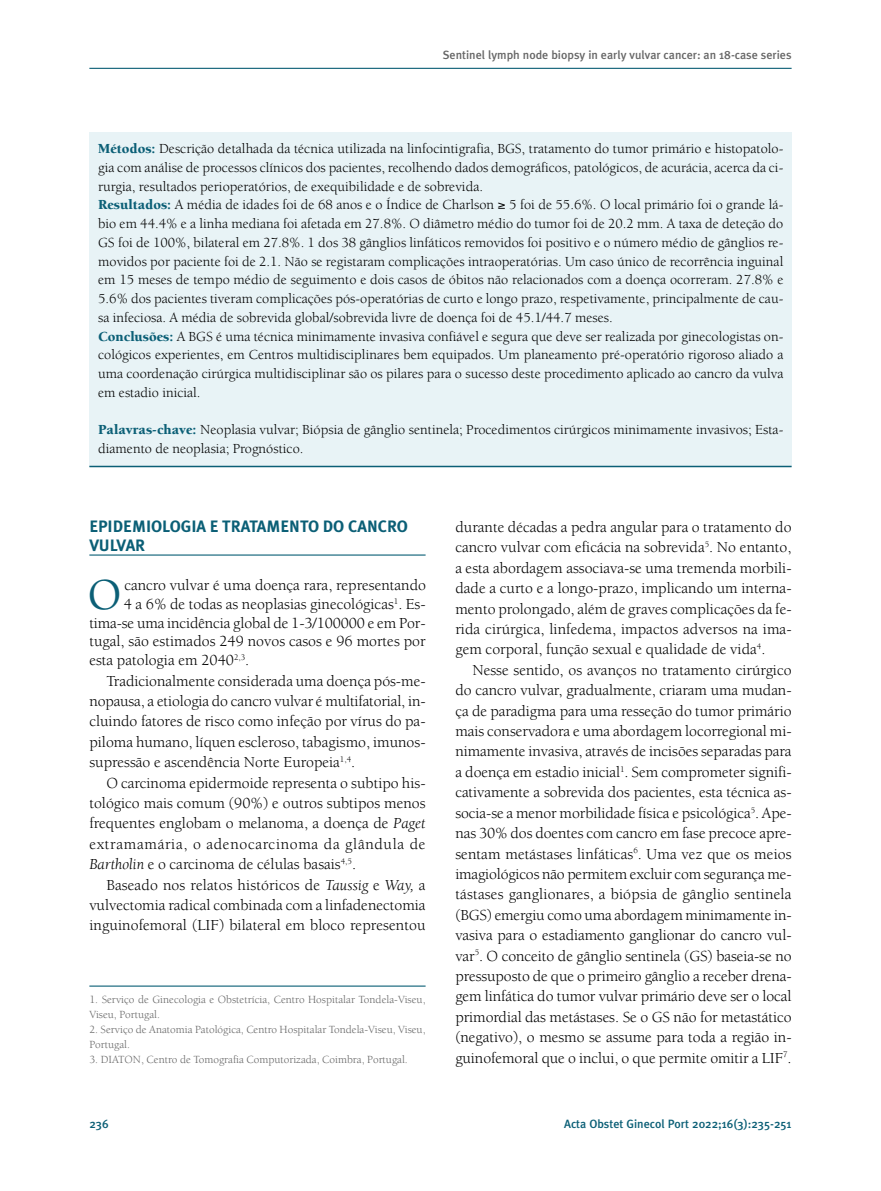
<style>
.page{position:relative;width:881px;height:1191px;background:#fff}
.page>*{position:absolute;margin:0;border:0;box-sizing:border-box;transform-origin:0 0}
.t1{font:500 45.3px "Berkeley";color:#0b5f76}
.t2{font:700 16.5px/18.8px "Meta Plus";color:#0b5f76}
.t3{font:15.75px/20.4px "Berkeley";color:#000;text-align:justify}
.t4{font:14.25px/18.8px "Berkeley";color:#000}
.t5{font:500 12px "Meta Plus";color:#666}
.t6{font:500 12px "Meta Plus";color:#0b5f76}
.t7{font:11.25px/15px "Berkeley";color:#656565}
.s1{font-weight:900;color:#0b5f76}
.s2{font-style:italic}
</style>
<div class="page">
<hr style="left:89px;top:68px;width:702px;height:1px;background:#0b5f76">
<hr style="left:89px;top:985px;width:336px;height:1px;background:#0b5f76">
<hr style="left:89px;top:554px;width:336px;height:1px;background:#0b5f76">
<div style="left:89px;top:132px;width:702px;height:334px;background:#e8f3f6"></div>
<hr style="left:89px;top:466px;width:702px;height:1px;background:#0b5f76">
<p class="t5" style="left:442px;top:47px;width:350px">Sentinel lymph node biopsy in early vulvar cancer: an 18-case series</p>
<p class="t4" style="left:98px;top:140px;width:686px"><span class="s1">Métodos:</span> Descrição detalhada da técnica utilizada na linfocintigrafia, BGS, tratamento do tumor primário e histopatolo&shy;gia com análise de processos clínicos dos pacientes, recolhendo dados demográficos, patológicos, de acurácia, acerca da ci&shy;rurgia, resultados perioperatórios, de exequibilidade e de sobrevida.<br><span class="s1">Resultados:</span> A média de idades foi de 68 anos e o Índice de Charlson ≥ 5 foi de 55.6%. O local primário foi o grande lá&shy;bio em 44.4% e a linha mediana foi afetada em 27.8%. O diâmetro médio do tumor foi de 20.2 mm. A taxa de deteção do GS foi de 100%, bilateral em 27.8%. 1 dos 38 gânglios linfáticos removidos foi positivo e o número médio de gânglios re&shy;movidos por paciente foi de 2.1. Não se registaram complicações intraoperatórias. Um caso único de recorrência inguinal em 15 meses de tempo médio de seguimento e dois casos de óbitos não relacionados com a doença ocorreram. 27.8% e 5.6% dos pacientes tiveram complicações pós-operatórias de curto e longo prazo, respetivamente, principalmente de cau&shy;sa infeciosa. A média de sobrevida global/sobrevida livre de doença foi de 45.1/44.7 meses.<br><span class="s1">Conclusões:</span> A BGS é uma técnica minimamente invasiva confiável e segura que deve ser realizada por ginecologistas on&shy;cológicos experientes, em Centros multidisciplinares bem equipados. Um planeamento pré-operatório rigoroso aliado a uma coordenação cirúrgica multidisciplinar são os pilares para o sucesso deste procedimento aplicado ao cancro da vulva em estadio inicial.</p>
<p class="t4" style="left:98px;top:422px;width:686px"><span class="s1">Palavras-chave:</span> Neoplasia vulvar; Biópsia de gânglio sentinela; Procedimentos cirúrgicos minimamente invasivos; Esta&shy;diamento de neoplasia; Prognóstico.</p>
<p class="t2" style="left:89px;top:517px;width:320px">EPIDEMIOLOGIA E TRATAMENTO DO CANCRO<br>VULVAR</p>
<h1 class="t1" style="left:88px;top:577px;width:35px">O</h1>
<p class="t3" style="left:124px;top:576px;width:303px">cancro vulvar é uma doença rara, representando</p>
<p class="t3" style="left:124px;top:595px;width:303px">4 a 6% de todas as neoplasias ginecológicas<sup>1</sup>. Es-</p>
<p class="t3" style="left:89px;top:614px;width:337px">tima-se uma incidência global de 1-3/100000 e em Por-</p>
<p class="t3" style="left:89px;top:632px;width:337px">tugal, são estimados 249 novos casos e 96 mortes por</p>
<p class="t3" style="left:89px;top:651px;width:161px">esta patologia em 2040<sup>2,3</sup>.</p>
<p class="t3" style="left:89px;top:671px;width:337px;text-indent:17px">Tradicionalmente considerada uma doença pós-me&shy;nopausa, a etiologia do cancro vulvar é multifatorial, in&shy;cluindo fatores de risco como infeção por vírus do pa&shy;piloma humano, líquen escleroso, tabagismo, imunos&shy;supressão e ascendência Norte Europeia<sup>1,4</sup>.</p>
<p class="t3" style="left:89px;top:773px;width:337px;text-indent:17px">O carcinoma epidermoide representa o subtipo his&shy;tológico mais comum (90%) e outros subtipos menos frequentes englobam o melanoma, a doença de <span class="s2">Paget </span>extramamária, o adenocarcinoma da glândula de <span class="s2">Bartholin</span> e o carcinoma de células basais<sup>4,5</sup>.</p>
<p class="t3" style="left:89px;top:875px;width:337px;text-indent:17px">Baseado nos relatos históricos de <span class="s2">Taussig</span> e <span class="s2">Way,</span> a vulvectomia radical combinada com a linfadenectomia inguinofemoral (LIF) bilateral em bloco representou</p>
<p class="t7" style="left:89px;top:993px;width:337px">1. Serviço de Ginecologia e Obstetrícia, Centro Hospitalar Tondela-Viseu,<br>Viseu, Portugal.</p>
<p class="t7" style="left:89px;top:1023px;width:337px">2. Serviço de Anatomia Patológica, Centro Hospitalar Tondela-Viseu, Viseu,<br>Portugal.</p>
<p class="t7" style="left:89px;top:1053px;width:320px">3. DIATON, Centro de Tomografia Computorizada, Coimbra, Portugal.</p>
<p class="t3" style="left:455px;top:518px;width:337px">durante décadas a pedra angular para o tratamento do cancro vulvar com eficácia na sobrevida<sup>5</sup>. No entanto, a esta abordagem associava-se uma tremenda morbili&shy;dade a curto e a longo-prazo, implicando um interna&shy;mento prolongado, além de graves complicações da fe&shy;rida cirúrgica, linfedema, impactos adversos na ima&shy;gem corporal, função sexual e qualidade de vida<sup>4</sup>.</p>
<p class="t3" style="left:455px;top:661px;width:337px;text-indent:17px">Nesse sentido, os avanços no tratamento cirúrgico do cancro vulvar, gradualmente, criaram uma mudan&shy;ça de paradigma para uma resseção do tumor primário mais conservadora e uma abordagem locorregional mi&shy;nimamente invasiva, através de incisões separadas para a doença em estadio inicial<sup>1</sup>. Sem comprometer signifi&shy;cativamente a sobrevida dos pacientes, esta técnica as&shy;socia-se a menor morbilidade física e psicológica<sup>5</sup>. Ape&shy;nas 30% dos doentes com cancro em fase precoce apre&shy;sentam metástases linfáticas<sup>6</sup>. Uma vez que os meios imagiológicos não permitem excluir com segurança me&shy;tástases ganglionares, a biópsia de gânglio sentinela (BGS) emergiu como uma abordagem minimamente in&shy;vasiva para o estadiamento ganglionar do cancro vul&shy;var<sup>5</sup>. O conceito de gânglio sentinela (GS) baseia-se no pressuposto de que o primeiro gânglio a receber drena&shy;gem linfática do tumor vulvar primário deve ser o local primordial das metástases. Se o GS não for metastático (negativo), o mesmo se assume para toda a região in&shy;guinofemoral que o inclui, o que permite omitir a LIF<sup>7</sup>.</p>
<p class="t6" style="left:89px;top:1117px;width:21px">236</p>
<p class="t6" style="left:564px;top:1117px;width:229px">Acta Obstet Ginecol Port 2022;16(3):235-251</p>
</div>
